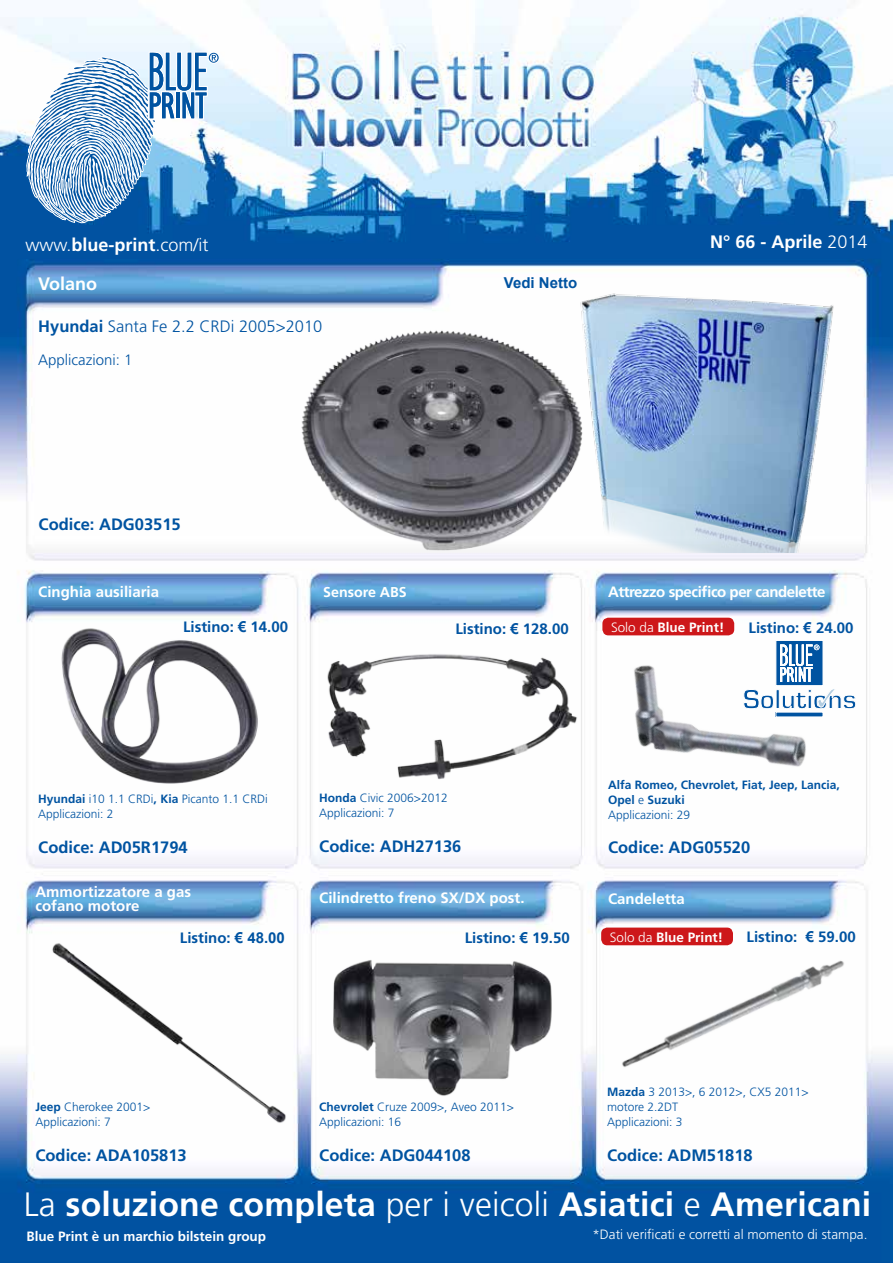
<style>
.page{position:relative;width:893px;height:1263px;background:#fff}
.page>*{position:absolute;margin:0;border:0;box-sizing:border-box;transform-origin:0 0}
.t1{font:700 33.75px "Frutiger";letter-spacing:.005em;color:#fff}
.t2{font:700 18px "Frutiger";color:#fff}
.t3{font:300 18px "Frutiger";color:#fff}
.t4{font:700 16.5px "Frutiger";color:#0053a1}
.t5{font:300 16.5px "Frutiger";color:#0053a1}
.t6{font:700 15px "Frutiger";color:#0053a1}
.t7{font:700 15px/13.5px "Frutiger";color:#fff}
.t8{font:700 15px "Frutiger";letter-spacing:-.03em;color:#fff}
.t9{font:300 15px "Frutiger";color:#0053a1}
.t10{font:700 15px "Arial";color:#0053a1}
.t11{font:700 14.25px "Frutiger";color:#fff}
.t12{font:700 13.5px "Frutiger";color:#fff}
.t13{font:300 13.5px "Frutiger";color:#fff}
.t14{font:300 12px/15px "Frutiger";color:#0053a1}
.t15{font:700 12px/15px "Frutiger";color:#0053a1}
.s1{font-weight:700}
.s2{font-family:"Frutiger CE";font-weight:300}
.s3{font-family:"Arial"}
.s4{font-weight:300}
</style>
<div class="page">
<img style="left:0;top:0;width:893px;height:1263px">
<svg style="left:26px;top:52px;width:194px;height:171px"></svg>
<img style="left:556px;top:271px;width:294px;height:282px">
<img style="left:307px;top:931px;width:259px;height:197px">
<img style="left:37px;top:614px;width:245px;height:182px">
<img style="left:307px;top:608px;width:271px;height:212px">
<img style="left:578px;top:591px;width:264px;height:266px">
<img style="left:44px;top:940px;width:247px;height:188px">
<img style="left:595px;top:903px;width:272px;height:226px">
<img style="left:274px;top:318px;width:334px;height:254px">
<svg style="left:782px;top:688px;width:74px;height:21px"></svg>
<h2 class="t3" style="left:26px;top:235px;width:185px">www.<span class="s1">blue-print</span>.com/it</h2>
<h2 class="t2" style="left:710px;top:231px;width:159px">N° 66 - Aprile <span class="s2">2014</span></h2>
<h2 class="t2" style="left:38px;top:273px;width:61px">Volano</h2>
<h3 class="t5" style="left:38px;top:316px;width:286px"><span class="s1">Hyundai</span> Santa Fe 2.2 CRDi 2005&gt;2010</h3>
<p class="t9" style="left:38px;top:351px;width:96px">Applicazioni: 1</p>
<h3 class="t4" style="left:39px;top:515px;width:144px">Codice: ADG03515</h3>
<p class="t10" style="left:504px;top:273px;width:75px">Vedi Netto</p>
<p class="t7" style="left:38px;top:585px;width:122px">Cinghia ausiliaria</p>
<p class="t11" style="left:323px;top:583px;width:85px">Sensore ABS</p>
<p class="t8" style="left:608px;top:583px;width:219px">Attrezzo specifico per candelette</p>
<p class="t6" style="left:183px;top:618px;width:107px">Listino: <span class="s3">€</span> 14.00</p>
<p class="t6" style="left:455px;top:620px;width:115px">Listino: <span class="s3">€</span> 128.00</p>
<p class="t12" style="left:611px;top:619px;width:115px"><span class="s4">Solo da</span> Blue Print!</p>
<p class="t6" style="left:749px;top:619px;width:107px">Listino: <span class="s3">€</span> 24.00</p>
<p class="t14" style="left:38px;top:791px;width:231px"><span class="s1">Hyundai</span> i10 1.1 CRDi<span class="s1">, Kia</span> Picanto 1.1 CRDi<br>Applicazioni: 2</p>
<h3 class="t4" style="left:38px;top:837px;width:151px">Codice: AD05R1794</h3>
<p class="t14" style="left:319px;top:790px;width:130px"><span class="s1">Honda</span> Civic 2006&gt;2012<br>Applicazioni: 7</p>
<h3 class="t4" style="left:319px;top:836px;width:144px">Codice: ADH27136</h3>
<p class="t7" style="left:35px;top:885px;width:157px">Ammortizzatore a gas cofano motore</p>
<p class="t7" style="left:319px;top:891px;width:207px">Cilindretto freno SX/DX post.</p>
<p class="t6" style="left:180px;top:929px;width:107px">Listino: <span class="s3">€ 48.00</span></p>
<p class="t6" style="left:465px;top:929px;width:107px">Listino: <span class="s3">€</span> 19.50</p>
<p class="t15" style="left:608px;top:777px;width:233px">Alfa Romeo, Chevrolet, Fiat, Jeep, Lancia,<br>Opel <span class="s4">e</span> Suzuki<br><span class="s4">Applicazioni: 29</span></p>
<h3 class="t4" style="left:608px;top:838px;width:144px">Codice: ADG05520</h3>
<p class="t7" style="left:608px;top:892px;width:78px">Candeletta</p>
<p class="t12" style="left:610px;top:929px;width:115px"><span class="s4">Solo da</span> Blue Print!</p>
<p class="t6" style="left:746px;top:928px;width:111px">Listino: <span class="s3">€</span> 59.00</p>
<p class="t14" style="left:35px;top:1099px;width:117px"><span class="s1">Jeep</span> Cherokee 2001&gt;<br>Applicazioni: 7</p>
<h3 class="t4" style="left:35px;top:1145px;width:153px">Codice: ADA105813</h3>
<p class="t14" style="left:319px;top:1099px;width:196px"><span class="s1">Chevrolet</span> Cruze 2009&gt;, Aveo 2011&gt;<br>Applicazioni: 16</p>
<h3 class="t4" style="left:319px;top:1145px;width:153px">Codice: ADG044108</h3>
<p class="t14" style="left:607px;top:1084px;width:203px"><span class="s1">Mazda</span> 3 2013&gt;, 6 2012&gt;, CX5 2011&gt; motore 2.2DT<br>Applicazioni: 3</p>
<h3 class="t4" style="left:607px;top:1145px;width:147px">Codice: ADM51818</h3>
<h1 class="t1" style="left:24px;top:1184px;width:849px"><span class="s4">La</span> soluzione completa <span class="s4">per i veicoli</span> Asiatici <span class="s4">e</span> Americani</h1>
<p class="t12" style="left:27px;top:1228px;width:241px">Blue Print è un marchio bilstein group</p>
<p class="t13" style="left:592px;top:1227px;width:276px">*Dati verificati e corretti al momento di stampa.</p>
</div>
